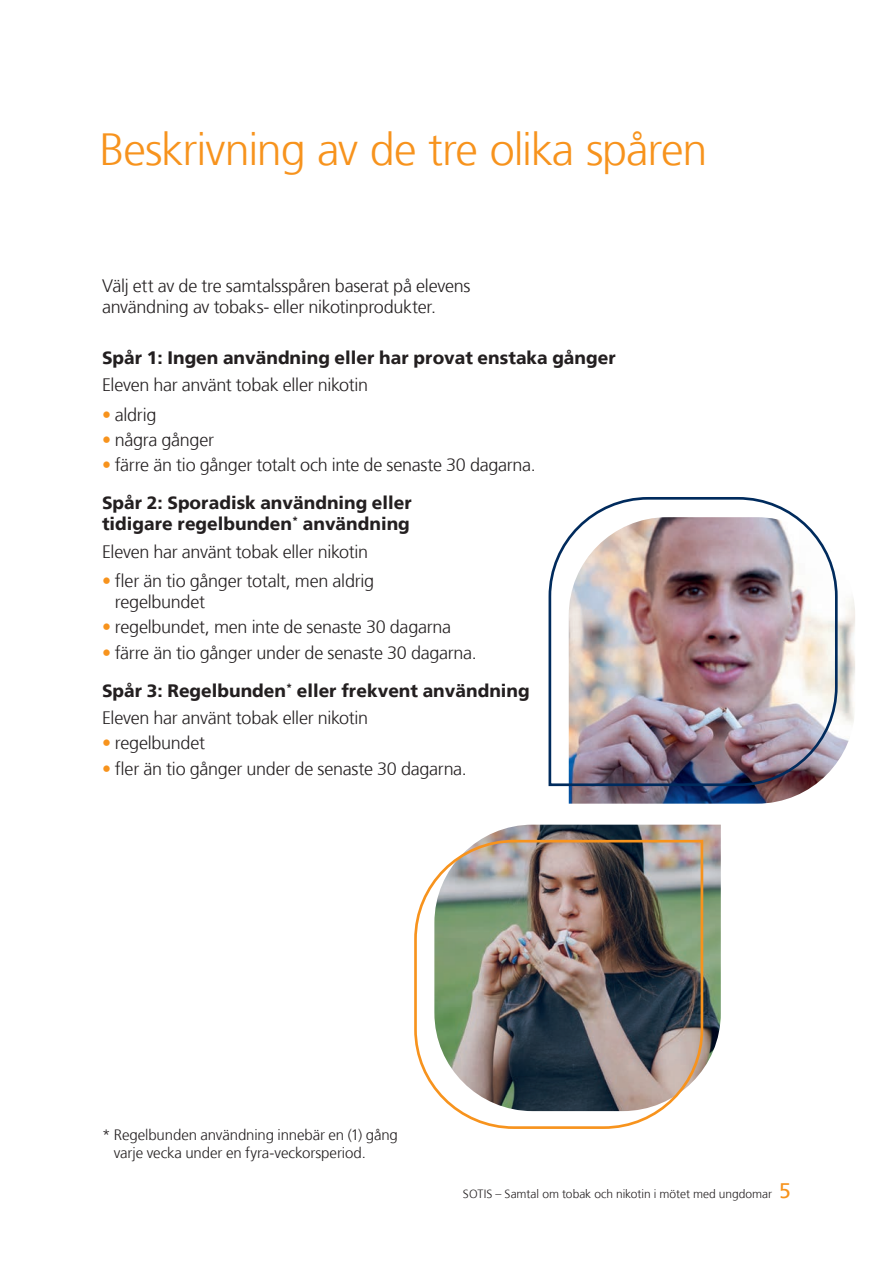
<style>
.page{position:relative;width:893px;height:1263px;background:#fff}
.page>*{position:absolute;margin:0;border:0;box-sizing:border-box;transform-origin:0 0}
.H1_Light_30p{font:45px "Frutiger SLLTTF Light";letter-spacing:-.025em;color:#f7931d}
.Figur_Tabell_bröd_pu{font:18px/21px "Frutiger SLLTTF Light";letter-spacing:-.015em;color:#231f20}
.Figur_Tabell_text{font:18px/21px "Frutiger SLLTTF Light";letter-spacing:-.015em;color:#231f20}
.H3_Heavy_10p{font:18px/21px "Frutiger SLLTTF Heavy";color:#231f20}
.Källa{font:15px/18px "Frutiger SLLTTF Light";letter-spacing:-.01em;color:#231f20}
.t1{font:12px "Frutiger SLLTTF Light";letter-spacing:-.005em;color:#231f20}
.s1{color:#f7931d}
.s2{font-family:"Frutiger SLLTTF Regular";font-size:21px;color:#f7931d}
</style>
<div class="page">
<img style="left:483px;top:825px;width:238px;height:241px">
<img style="left:569px;top:598px;width:286px;height:206px">
<img style="left:414px;top:838px;width:291px;height:291px">
<img style="left:548px;top:497px;width:291px;height:290px">
<h1 class="H1_Light_30p" style="left:99px;top:124px;width:609px">Beskrivning av de tre olika spåren</h1>
<p class="Figur_Tabell_text" style="left:102px;top:276px;width:370px">Välj ett av de tre samtalsspåren baserat på elevens användning av tobaks- eller nikotinprodukter.</p>
<p class="H3_Heavy_10p" style="left:102px;top:347px;width:515px">Spår 1: Ingen användning eller har provat enstaka gånger</p>
<p class="Figur_Tabell_text" style="left:102px;top:375px;width:268px">Eleven har använt tobak eller nikotin</p>
<p class="Figur_Tabell_bröd_pu" style="left:102px;top:404px;width:56px"><span class="s1">•</span> aldrig</p>
<p class="Figur_Tabell_bröd_pu" style="left:102px;top:430px;width:114px"><span class="s1">•</span> några gånger</p>
<p class="Figur_Tabell_bröd_pu" style="left:102px;top:455px;width:435px"><span class="s1">•</span> färre än tio gånger totalt och inte de senaste 30 dagarna.</p>
<p class="H3_Heavy_10p" style="left:102px;top:492px;width:311px">Spår 2: Sporadisk användning eller tidigare regelbunden<sup>*</sup> användning</p>
<p class="Figur_Tabell_text" style="left:102px;top:541px;width:268px">Eleven har använt tobak eller nikotin</p>
<p class="Figur_Tabell_bröd_pu" style="left:115px;top:571px;width:261px;text-indent:-13px"><span class="s1">•</span> fler än tio gånger totalt, men aldrig regelbundet</p>
<p class="Figur_Tabell_bröd_pu" style="left:102px;top:617px;width:351px"><span class="s1">•</span> regelbundet, men inte de senaste 30 dagarna</p>
<p class="Figur_Tabell_bröd_pu" style="left:102px;top:642px;width:376px"><span class="s1">•</span> färre än tio gånger under de senaste 30 dagarna.</p>
<p class="H3_Heavy_10p" style="left:102px;top:680px;width:429px">Spår 3: Regelbunden<sup>*</sup> eller frekvent användning</p>
<p class="Figur_Tabell_text" style="left:102px;top:708px;width:268px">Eleven har använt tobak eller nikotin</p>
<p class="Figur_Tabell_bröd_pu" style="left:102px;top:733px;width:105px"><span class="s1">•</span> regelbundet</p>
<p class="Figur_Tabell_bröd_pu" style="left:102px;top:758px;width:366px"><span class="s1">•</span> fler än tio gånger under de senaste 30 dagarna.</p>
<p class="Källa" style="left:114px;top:1126px;width:286px;text-indent:-12px">* Regelbunden användning innebär en (1) gång varje vecka under en fyra-veckorsperiod.</p>
<p class="t1" style="left:463px;top:1187px;width:329px">SOTIS – Samtal om tobak och nikotin i mötet med ungdomar <span class="s2">5</span></p>
</div>
